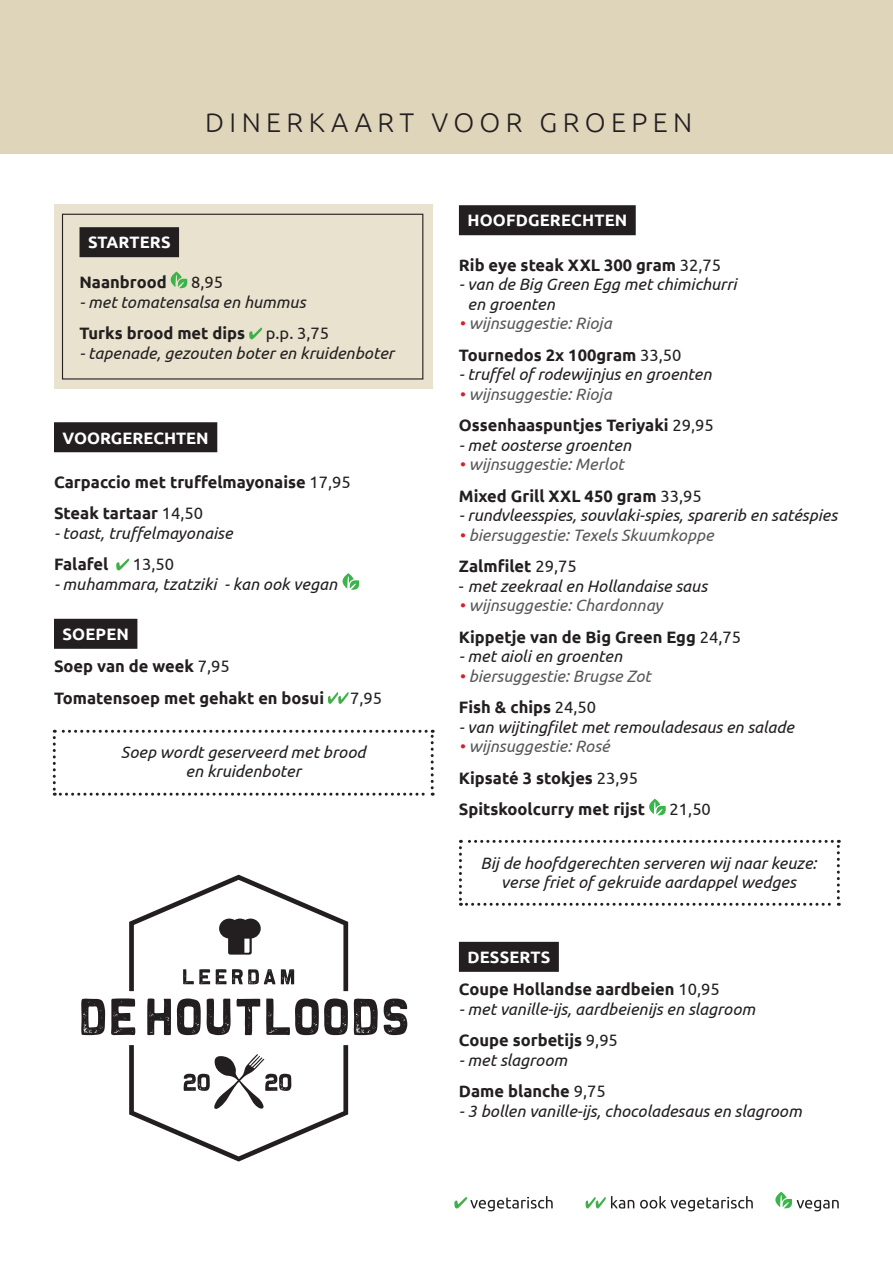
<style>
.page{position:relative;width:893px;height:1263px;background:#fff}
.page>*{position:absolute;margin:0;border:0;box-sizing:border-box;transform-origin:0 0}
.nieuwe_teksten{font:300 27px "Ubuntu";letter-spacing:.2em;color:#231f20}
.italic{font:italic 16.5px/19.5px "Ubuntu";color:#231f20}
.plat{font:700 16.5px "Ubuntu";color:#231f20}
.wijnsuggestie{font:italic 16.5px "Ubuntu";color:#57585a}
.plat-2{font:italic 16.5px "Ubuntu";color:#231f20}
.tussenkop{font:700 16.5px "Ubuntu";letter-spacing:.01em;color:#fff}
.plat-3{font:italic 16.5px "Ubuntu";color:#57585a}
.italic-2{font:700 16.5px "Ubuntu";color:#231f20}
.plat-4{font:16.5px "Ubuntu";color:#231f20}
.italic-3{font:16.5px "Ubuntu";color:#231f20}
.s1{font-weight:400}
.s2{color:#d1232a}
.s3{font-style:normal}
</style>
<div class="page">
<div style="left:459px;top:205px;width:177px;height:30px;background:#231f20"></div>
<div style="left:459px;top:942px;width:100px;height:30px;background:#231f20"></div>
<svg style="left:649px;top:799px;width:17px;height:16px"></svg>
<svg style="left:459px;top:840px;width:381px;height:66px"></svg>
<svg style="left:53px;top:730px;width:381px;height:66px"></svg>
<div style="left:54px;top:204px;width:378px;height:185px;background:#e8e2ce"></div>
<div style="left:62px;top:214px;width:361px;height:165px;border:1px solid #231f20"></div>
<div style="left:80px;top:227px;width:99px;height:30px;background:#231f20"></div>
<div style="left:54px;top:422px;width:163px;height:30px;background:#231f20"></div>
<div style="left:54px;top:619px;width:83px;height:30px;background:#231f20"></div>
<svg style="left:171px;top:272px;width:17px;height:16px"></svg>
<svg style="left:249px;top:328px;width:13px;height:11px"></svg>
<svg style="left:116px;top:559px;width:13px;height:11px"></svg>
<svg style="left:343px;top:573px;width:17px;height:17px"></svg>
<svg style="left:328px;top:692px;width:21px;height:12px"></svg>
<div style="left:0;top:0;width:893px;height:154px;background:#dfd5bb"></div>
<svg style="left:454px;top:1192px;width:385px;height:19px"></svg>
<svg style="left:81px;top:998px;width:24px;height:37px"></svg>
<svg style="left:111px;top:998px;width:24px;height:37px"></svg>
<svg style="left:147px;top:998px;width:24px;height:37px"></svg>
<svg style="left:177px;top:998px;width:24px;height:37px"></svg>
<svg style="left:207px;top:998px;width:53px;height:37px"></svg>
<svg style="left:266px;top:998px;width:82px;height:37px"></svg>
<svg style="left:354px;top:998px;width:24px;height:37px"></svg>
<svg style="left:384px;top:998px;width:23px;height:37px"></svg>
<svg style="left:129px;top:1045px;width:219px;height:116px"></svg>
<svg style="left:129px;top:875px;width:219px;height:116px"></svg>
<p class="nieuwe_teksten" style="left:205px;top:106px;width:489px">DINERKAART VOOR GROEPEN</p>
<p class="tussenkop" style="left:88px;top:233px;width:84px">STARTERS</p>
<p class="plat" style="left:80px;top:272px;width:89px">Naanbrood</p>
<p class="plat-4" style="left:191px;top:272px;width:33px">8,95</p>
<p class="plat-2" style="left:80px;top:292px;width:227px">- met tomatensalsa en hummus</p>
<p class="plat" style="left:80px;top:323px;width:251px">Turks brood met dips <span class="s1">p.p. 3,75</span></p>
<p class="italic" style="left:80px;top:343px;width:316px">- tapenade, gezouten boter en kruidenboter</p>
<p class="tussenkop" style="left:63px;top:428px;width:148px">VOORGERECHTEN</p>
<p class="plat" style="left:54px;top:472px;width:298px">Carpaccio met truffelmayonaise <span class="s1">17,95</span></p>
<p class="italic-2" style="left:54px;top:503px;width:151px">Steak tartaar <span class="s1">14,50</span></p>
<p class="italic" style="left:54px;top:523px;width:180px">- toast, truffelmayonaise</p>
<p class="italic-2" style="left:54px;top:554px;width:56px">Falafel</p>
<p class="italic-3" style="left:133px;top:554px;width:43px">13,50</p>
<p class="italic" style="left:54px;top:574px;width:285px">- muhammara, tzatziki - kan ook vegan</p>
<p class="tussenkop" style="left:63px;top:624px;width:68px">SOEPEN</p>
<p class="plat" style="left:54px;top:656px;width:177px">Soep van de week <span class="s1">7,95</span></p>
<p class="plat" style="left:54px;top:688px;width:272px">Tomatensoep met gehakt en bosui</p>
<p class="plat-4" style="left:350px;top:688px;width:33px">7,95</p>
<p class="italic" style="left:121px;top:742px;width:246px">Soep wordt geserveerd met brood</p>
<p class="italic" style="left:186px;top:761px;width:117px">en kruidenboter</p>
<p class="tussenkop" style="left:467px;top:211px;width:161px">HOOFDGERECHTEN</p>
<p class="plat" style="left:459px;top:255px;width:264px">Rib eye steak XXL 300 gram <span class="s1">32,75</span></p>
<p class="italic" style="left:468px;top:274px;width:271px;text-indent:-9px">- van de Big Green Egg met chimichurri en groenten</p>
<p class="wijnsuggestie" style="left:459px;top:313px;width:154px"><span class="s2">•</span> wijnsuggestie: Rioja</p>
<p class="plat" style="left:459px;top:345px;width:224px">Tournedos 2x 100gram <span class="s1">33,50</span></p>
<p class="italic" style="left:459px;top:364px;width:254px">- truffel of rodewijnjus en groenten</p>
<p class="wijnsuggestie" style="left:459px;top:384px;width:154px"><span class="s2">•</span> wijnsuggestie: Rioja</p>
<p class="plat" style="left:459px;top:415px;width:256px">Ossenhaaspuntjes Teriyaki <span class="s1">29,95</span></p>
<p class="italic" style="left:459px;top:435px;width:174px">- met oosterse groenten</p>
<p class="wijnsuggestie" style="left:459px;top:454px;width:166px"><span class="s2">•</span> wijnsuggestie: Merlot</p>
<p class="plat" style="left:459px;top:486px;width:244px">Mixed Grill XXL 450 gram <span class="s1">33,95</span></p>
<p class="italic" style="left:459px;top:505px;width:380px">- rundvleesspies, souvlaki-spies, sparerib en satéspies</p>
<p class="wijnsuggestie" style="left:459px;top:525px;width:256px"><span class="s2">•</span> biersuggestie: Texels Skuumkoppe</p>
<p class="plat" style="left:459px;top:556px;width:119px">Zalmfilet <span class="s1">29,75</span></p>
<p class="plat-2" style="left:459px;top:576px;width:250px"><span class="s3">-</span> met zeekraal en Hollandaise saus</p>
<p class="plat-3" style="left:459px;top:595px;width:205px"><span class="s2">•</span> wijnsuggestie: Chardonnay</p>
<p class="plat" style="left:459px;top:627px;width:284px">Kippetje van de Big Green Egg <span class="s1">24,75</span></p>
<p class="plat-2" style="left:459px;top:646px;width:165px">- met aioli en groenten</p>
<p class="plat-3" style="left:459px;top:666px;width:194px"><span class="s2">•</span> biersuggestie: Brugse Zot</p>
<p class="plat" style="left:459px;top:697px;width:139px">Fish &amp; chips <span class="s1">24,50</span></p>
<p class="italic" style="left:459px;top:717px;width:337px">- van wijtingfilet met remouladesaus en salade</p>
<p class="wijnsuggestie" style="left:459px;top:736px;width:152px"><span class="s2">•</span> wijnsuggestie: Rosé</p>
<p class="plat" style="left:459px;top:768px;width:181px">Kipsaté 3 stokjes <span class="s1">23,95</span></p>
<p class="plat" style="left:459px;top:799px;width:188px">Spitskoolcurry met rijst</p>
<p class="plat-4" style="left:670px;top:799px;width:43px">21,50</p>
<p class="italic" style="left:480px;top:853px;width:338px;text-align:center">Bij de hoofdgerechten serveren wij naar keuze: verse friet of gekruide aardappel wedges</p>
<p class="tussenkop" style="left:467px;top:947px;width:85px">DESSERTS</p>
<p class="plat" style="left:459px;top:979px;width:262px">Coupe Hollandse aardbeien <span class="s1">10,95</span></p>
<p class="italic" style="left:459px;top:999px;width:298px">- met vanille-ijs, aardbeienijs en slagroom</p>
<p class="plat" style="left:459px;top:1030px;width:161px">Coupe sorbetijs <span class="s1">9,95</span></p>
<p class="italic" style="left:459px;top:1050px;width:110px">- met slagroom</p>
<p class="plat" style="left:459px;top:1081px;width:148px">Dame blanche <span class="s1">9,75</span></p>
<p class="italic" style="left:459px;top:1101px;width:344px">- 3 bollen vanille-ijs, chocoladesaus en slagroom</p>
</div>
